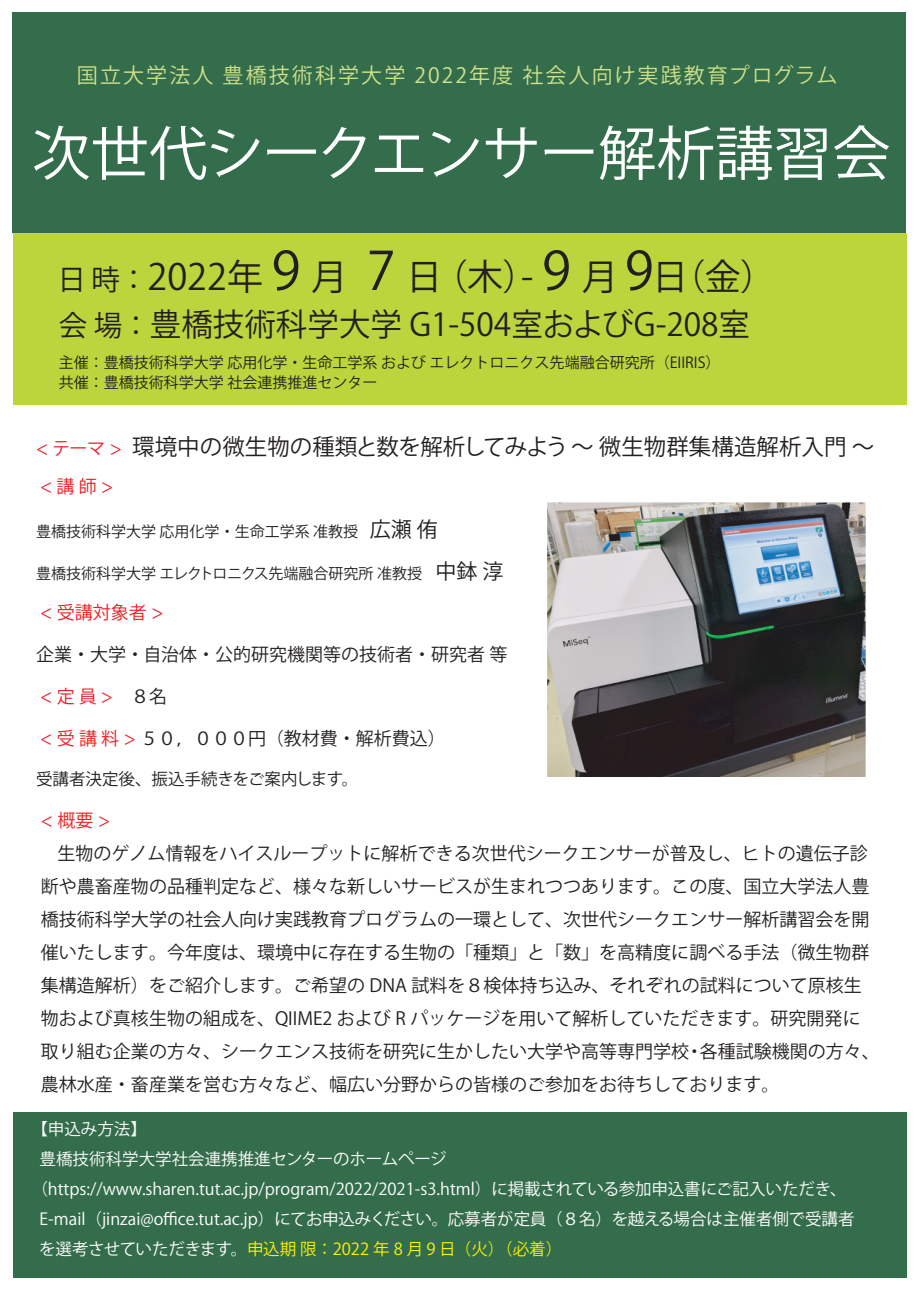
<style>
.page{position:relative;width:919px;height:1289px;background:#fff}
.page>*{position:absolute;margin:0;border:0;box-sizing:border-box;transform-origin:0 0}
.t1{font:58.5px "Koz Go Pro";letter-spacing:-.01em;color:#fff}
.t2{font:36px "Koz Go Pro";color:#231f20}
.t3{font:31.5px "Koz Go Pro";color:#231f20}
.t4{font:22.5px "Koz Go Pro";color:#231f20}
.t5{font:21px "Koz Go Pro";letter-spacing:.1em;color:#cfe18a}
.t6{font:18px/33px "Koz Go Pro";color:#231f20}
.t7{font:18px "Koz Go Pro";color:#ee1d23}
.t8{font:16.5px "Koz Go Pro";color:#fff}
.t9{font:16.5px "Koz Go Pro";letter-spacing:-.02em;color:#fff101}
.t10{font:16.5px "Koz Go Pro";color:#231f20}
.t11{font:15px/19.5px "Koz Go Pro";color:#231f20}
.s1{font-size:28.5px}
.s2{font-size:52.5px}
.s3{font-size:18px;color:#ee1d23}
.s4{font-size:21px}
.s5{color:#231f20}
.s6{color:#ee1d23}
.s7{color:#fff}
</style>
<div class="page">
<div style="left:13px;top:1112px;width:893px;height:165px;background:#346d4b"></div>
<div style="left:13px;top:233px;width:893px;height:171px;background:#bcd53d"></div>
<div style="left:13px;top:12px;width:893px;height:221px;background:#346d4b"></div>
<img style="left:547px;top:502px;width:318px;height:274px">
<p class="t5" style="left:77px;top:61px;width:762px">国立大学法人 豊橋技術科学大学 2022年度 社会人向け実践教育プログラム</p>
<h1 class="t1" style="left:32px;top:115px;width:860px">次世代シークエンサー解析講習会</h1>
<h2 class="t2" style="left:57px;top:253px;width:720px"><span class="s1">日 時 ：</span> 2022年 <span class="s2">9</span> 月 <span class="s2">7</span> 日 （木）- <span class="s2">9</span> 月 <span class="s2">9</span>日（金）</h2>
<h3 class="t3" style="left:59px;top:304px;width:692px"><span class="s1">会 場 ：</span> 豊橋技術科学大学 G1-504室およびG-208室</h3>
<p class="t11" style="left:59px;top:353px;width:663px">主催：豊橋技術科学大学 応用化学・生命工学系 および エレクトロニクス先端融合研究所（EIIRIS）共催：豊橋技術科学大学 社会連携推進センター</p>
<p class="t4" style="left:36px;top:431px;width:839px"><span class="s3">&lt; テーマ &gt;</span> 環境中の微生物の種類と数を解析してみよう ～ 微生物群集構造解析入門 ～</p>
<p class="t7" style="left:40px;top:474px;width:75px">&lt; 講 師&gt;</p>
<p class="t11" style="left:36px;top:522px;width:403px">豊橋技術科学大学 応用化学・生命工学系 准教授 <span class="s4">広瀬 侑</span></p>
<p class="t11" style="left:36px;top:564px;width:469px">豊橋技術科学大学 エレクトロニクス先端融合研究所 准教授 <span class="s4">中鉢 淳</span></p>
<p class="t7" style="left:40px;top:600px;width:125px">&lt; 受講対象者 &gt;</p>
<p class="t6" style="left:36px;top:638px;width:473px">企業・大学・自治体・公的研究機関等の技術者・研究者 等</p>
<p class="t7" style="left:40px;top:684px;width:128px">&lt; 定 員 &gt;　<span class="s5">８名</span></p>
<p class="t6" style="left:40px;top:722px;width:407px"><span class="s6">&lt; 受 講 料 &gt;</span> ５０，０００円（教材費・解析費込）</p>
<p class="t10" style="left:36px;top:768px;width:324px">受講者決定後、振込手続きをご案内します。</p>
<p class="t7" style="left:41px;top:808px;width:71px">&lt;概要&gt;</p>
<p class="t6" style="left:41px;top:837px;width:840px;text-indent:17px">生物のゲノム情報をハイスループットに解析できる次世代シークエンサーが普及し、ヒトの遺伝子診断や農畜産物の品種判定など、様々な新しいサービスが生まれつつあります。この度、国立大学法人豊橋技術科学大学の社会人向け実践教育プログラムの一環として、次世代シークエンサー解析講習会を開催いたします。今年度は、環境中に存在する生物の「種類」と「数」を高精度に調べる手法（微生物群集構造解析）をご紹介します。ご希望の DNA 試料を８検体持ち込み、それぞれの試料について原核生物および真核生物の組成を、QIIME2 および R パッケージを用いて解析していただきます。研究開発に取り組む企業の方々、シークエンス技術を研究に生かしたい大学や高等専門学校・各種試験機関の方々、農林水産・畜産業を営む方々など、幅広い分野からの皆様のご参加をお待ちしております。</p>
<p class="t8" style="left:31px;top:1118px;width:117px">【申込み方法】</p>
<p class="t8" style="left:40px;top:1148px;width:408px">豊橋技術科学大学社会連携推進センターのホームページ</p>
<p class="t8" style="left:31px;top:1178px;width:816px">（https://www.sharen.tut.ac.jp/program/2022/2021-s3.html）に掲載されている参加申込書にご記入いただき、</p>
<p class="t8" style="left:40px;top:1208px;width:816px">E-mail（jinzai@office.tut.ac.jp）にてお申込みください。応募者が定員（８名）を越える場合は主催者側で受講者</p>
<p class="t9" style="left:39px;top:1238px;width:524px"><span class="s7">を選考させていただきます。</span>申込期 限： 2022 年 8 月 9 日（火）（必着）</p>
</div>
